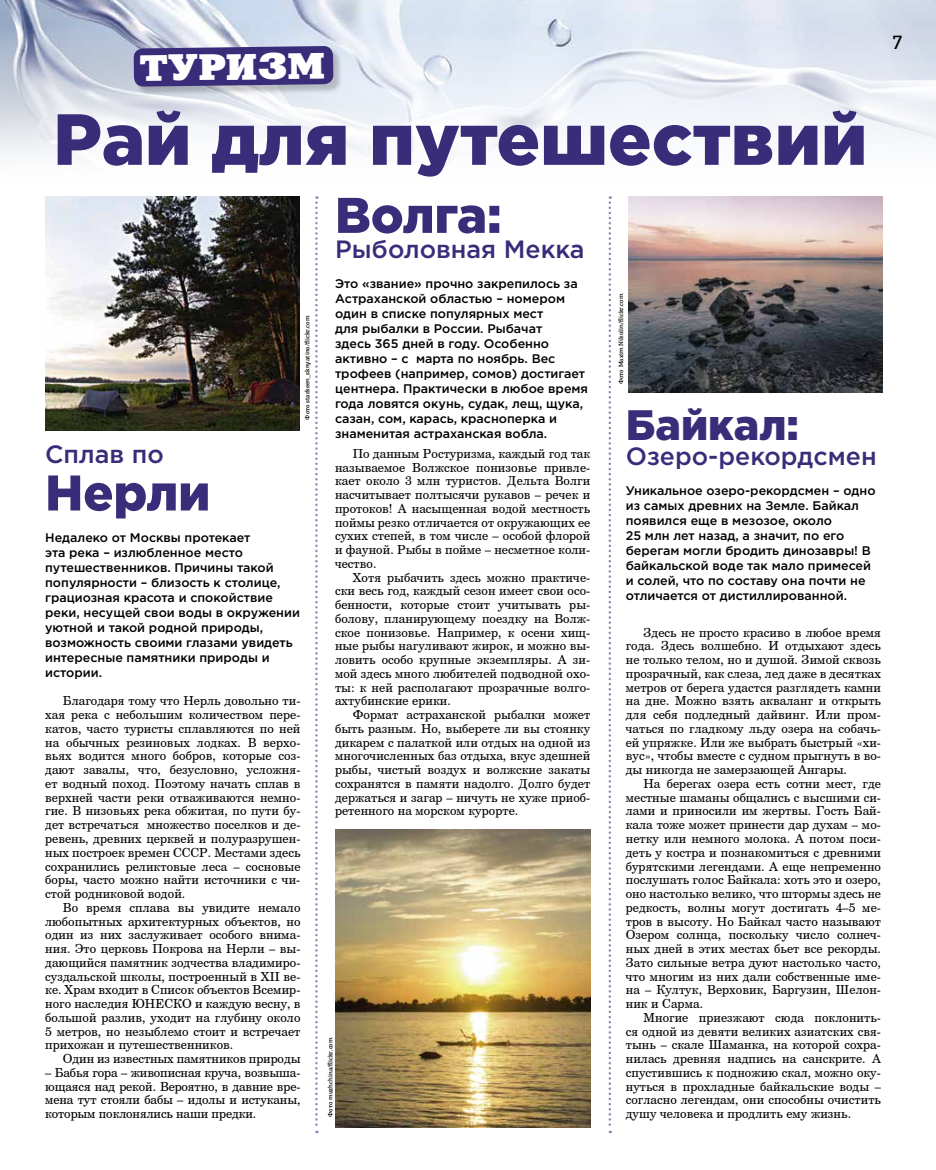
<style>
.page{position:relative;width:936px;height:1170px;background:#fff}
.page>*{position:absolute;margin:0;border:0;box-sizing:border-box;transform-origin:0 0}
.t1{font:900 72.12px "Gotham Pro";color:#392d7a}
.t2{font:900 50px "Gotham Pro";color:#392d7a}
.t3{font:900 42.5px "Gotham Pro";color:#392d7a}
.t4{font:36.62px "Xenia Extended C";color:#fff}
.t5{font:500 25px "Gotham Pro";color:#392d7a}
.t6{font:500 20px "PF Centro Slab Pro";color:#000}
.t7{font:12.5px/13.8px "Century Schlbk Cyrillic BT";letter-spacing:.005em;color:#000;text-align:justify}
.t8{font:500 12.5px/15px "Gotham Pro";color:#000}
.t9{font:500 6.25px "PF Centro Slab Pro";color:#000}
</style>
<div class="page">
<img style="left:0;top:0;width:935px;height:279px">
<div style="left:135px;top:47px;width:208px;height:49px;background:#000;opacity:.2"></div>
<svg style="left:134px;top:46px;width:199px;height:41px;background:#433880"></svg>
<svg style="left:608px;top:196px;width:3px;height:936px"></svg>
<svg style="left:315px;top:196px;width:2px;height:936px"></svg>
<img style="left:335px;top:829px;width:255px;height:298px">
<img style="left:45px;top:196px;width:254px;height:234px">
<img style="left:628px;top:196px;width:254px;height:196px">
<h3 class="t4" style="left:139px;top:45px;width:187px;rotate:-1deg">ТУРИЗМ</h3>
<h1 class="t1" style="left:53px;top:98px;width:815px">Рай для путешествий</h1>
<p class="t9" style="left:303px;top:419px;width:105px;rotate:-90deg">Фото starkeen_sknyatino/flickr.com</p>
<h3 class="t5" style="left:45px;top:440px;width:120px">Сплав по</h3>
<h2 class="t2" style="left:45px;top:464px;width:167px">Нерли</h2>
<p class="t8" style="left:45px;top:529px;width:256px">Недалеко от Москвы протекает<br>эта река – излюбленное место путешественников. Причины такой популярности – близость к столице, грациозная красота и спокойствие реки, несущей свои воды в окружении уютной и такой родной природы, возможность своими глазами увидеть интересные памятники природы и истории.</p>
<p class="t7" style="left:45px;top:694px;width:257px;text-indent:18px">Благодаря тому что Нерль довольно ти&shy;хая река с небольшим количеством пере&shy;катов, часто туристы сплавляются по ней на обычных резиновых лодках. В верхо&shy;вьях водится много бобров, которые соз&shy;дают завалы, что, безусловно, усложня&shy;ет водный поход. Поэтому начать сплав в верхней части реки отваживаются немно&shy;гие. В низовьях река обжитая, по пути бу&shy;дет встречаться множество поселков и де&shy;ревень, древних церквей и полуразрушен&shy;ных построек времен СССР. Местами здесь сохранились реликтовые леса – сосновые боры, часто можно найти источники с чи&shy;стой родниковой водой.</p>
<p class="t7" style="left:45px;top:900px;width:257px;text-indent:18px">Во время сплава вы увидите немало любопытных архитектурных объектов, но один из них заслуживает особого внима&shy;ния. Это церковь Покрова на Нерли – вы&shy;дающийся памятник зодчества владимиро&shy;суздальской школы, построенный в XII ве&shy;ке. Храм входит в Список объектов Всемир&shy;ного наследия ЮНЕСКО и каждую весну, в большой разлив, уходит на глубину около 5 метров, но незыблемо стоит и встречает прихожан и путешественников.</p>
<p class="t7" style="left:63px;top:1051px;width:239px">Один из известных памятников природы</p>
<p class="t7" style="left:45px;top:1065px;width:257px">– Бабья гора – живописная круча, возвыша&shy;ющаяся над рекой. Вероятно, в давние вре&shy;мена тут стояли бабы – идолы и истуканы, которым поклонялись наши предки.</p>
<h2 class="t2" style="left:335px;top:186px;width:168px">Волга:</h2>
<h3 class="t5" style="left:335px;top:235px;width:251px">Рыболовная Мекка</h3>
<p class="t8" style="left:335px;top:276px;width:254px">Это «звание» прочно закрепилось за Астраханской областью – номером один в списке популярных мест<br>для рыбалки в России. Рыбачат<br>здесь 365 дней в году. Особенно активно – с марта по ноябрь. Вес трофеев (например, сомов) достигает центнера. Практически в любое время года ловятся окунь, судак, лещ, щука, сазан, сом, карась, красноперка и знаменитая астраханская вобла.</p>
<p class="t7" style="left:335px;top:446px;width:257px;text-indent:18px">По данным Ростуризма, каждый год так называемое Волжское понизовье привле&shy;кает около 3 млн туристов. Дельта Волги насчитывает полтысячи рукавов – речек и протоков! А насыщенная водой местность поймы резко отличается от окружающих ее сухих степей, в том числе – особой флорой и фауной. Рыбы в пойме – несметное коли&shy;чество.</p>
<p class="t7" style="left:335px;top:570px;width:257px;text-indent:18px">Хотя рыбачить здесь можно практиче&shy;ски весь год, каждый сезон имеет свои осо&shy;бенности, которые стоит учитывать ры&shy;болову, планирующему поездку на Волж&shy;ское понизовье. Например, к осени хищ&shy;ные рыбы нагуливают жирок, и можно вы&shy;ловить особо крупные экземпляры. А зи&shy;мой здесь много любителей подводной охо&shy;ты: к ней располагают прозрачные волго&shy;ахтубинские ерики.</p>
<p class="t7" style="left:335px;top:707px;width:257px;text-indent:18px">Формат астраханской рыбалки может быть разным. Но, выберете ли вы стоянку дикарем с палаткой или отдых на одной из многочисленных баз отдыха, вкус здешней рыбы, чистый воздух и волжские закаты сохранятся в памяти надолго. Долго будет держаться и загар – ничуть не хуже приоб&shy;ретенного на морском курорте.</p>
<p class="t9" style="left:326px;top:1116px;width:81px;rotate:-90deg">Фото muzhchina/flickr.com</p>
<p class="t9" style="left:617px;top:384px;width:92px;rotate:-90deg">Фото Maxim Nikolin/flickr.com</p>
<h3 class="t3" style="left:625px;top:400px;width:175px">Байкал:</h3>
<h3 class="t5" style="left:625px;top:442px;width:252px">Озеро-рекордсмен</h3>
<p class="t8" style="left:625px;top:483px;width:251px">Уникальное озеро-рекордсмен – одно из самых древних на Земле. Байкал появился еще в мезозое, около<br>25 млн лет назад, а значит, по его берегам могли бродить динозавры! В байкальской воде так мало примесей и солей, что по составу она почти не отличается от дистиллированной.</p>
<p class="t7" style="left:625px;top:625px;width:257px;text-indent:18px">Здесь не просто красиво в любое время года. Здесь волшебно. И отдыхают здесь не только телом, но и душой. Зимой сквозь прозрачный, как слеза, лед даже в десятках метров от берега удастся разглядеть камни на дне. Можно взять акваланг и открыть для себя подледный дайвинг. Или пром&shy;чаться по гладкому льду озера на собачь&shy;ей упряжке. Или же выбрать быстрый «хи&shy;вус», чтобы вместе с судном прыгнуть в во&shy;ды никогда не замерзающей Ангары.</p>
<p class="t7" style="left:625px;top:776px;width:257px;text-indent:18px">На берегах озера есть сотни мест, где местные шаманы общались с высшими си&shy;лами и приносили им жертвы. Гость Бай&shy;кала тоже может принести дар духам – мо&shy;нетку или немного молока. А потом поси&shy;деть у костра и познакомиться с древними бурятскими легендами. А еще непременно послушать голос Байкала: хоть это и озеро, оно настолько велико, что штормы здесь не редкость, волны могут достигать 4–5 ме&shy;тров в высоту. Но Байкал часто называют Озером солнца, поскольку число солнеч&shy;ных дней в этих местах бьет все рекорды.<br>Зато сильные ветра дуют настолько часто, что многим из них дали собственные име&shy;на – Култук, Верховик, Баргузин, Шелон&shy;ник и Сарма.</p>
<p class="t7" style="left:625px;top:1010px;width:257px;text-indent:18px">Многие приезжают сюда поклонить&shy;ся одной из девяти великих азиатских свя&shy;тынь – скале Шаманка, на которой сохра&shy;нилась древняя надпись на санскрите. А спустившись к подножию скал, можно оку&shy;нуться в прохладные байкальские воды – согласно легендам, они способны очистить</p>
<p class="t7" style="left:625px;top:1106px;width:227px">душу человека и продлить ему жизнь.</p>
<h3 class="t6" style="left:891px;top:29px;width:13px">7</h3>
</div>
